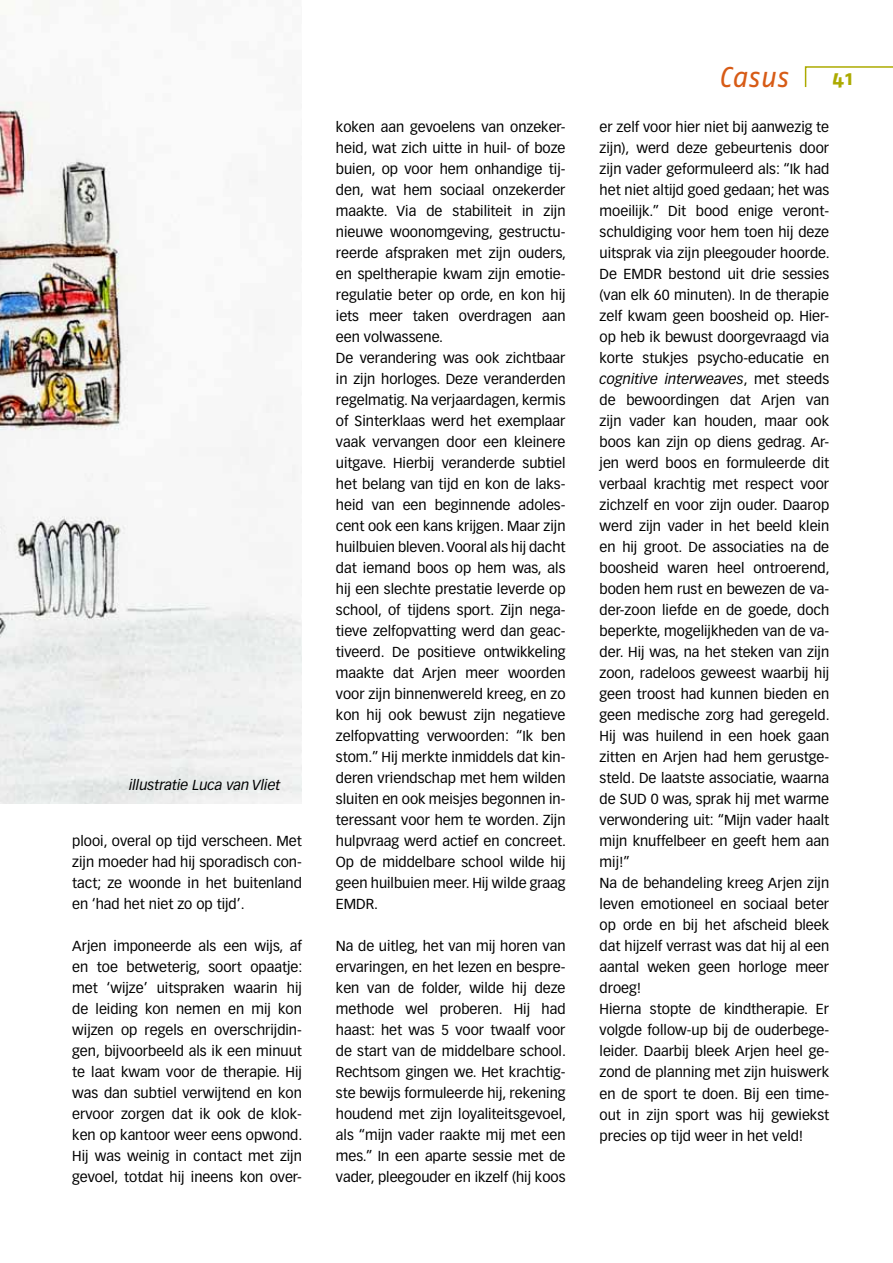
<style>
.page{position:relative;width:893px;height:1263px;background:#fff}
.page>*{position:absolute;margin:0;border:0;box-sizing:border-box;transform-origin:0 0}
.t1{font:italic 28.5px "Fago No";color:#d75b16}
.t2{font:700 21px "Fago No";color:#acaa00}
.t3{font:14.25px/21px "Vectora LH";color:#000;text-align:justify}
.t4{font:italic 14.25px "Vectora LH";color:#000}
.s1{font-style:italic}
</style>
<div class="page">
<img style="left:0;top:0;width:302px;height:804px">
<svg style="left:804px;top:66px;width:89px;height:22px"></svg>
<p class="t4" style="left:129px;top:777px;width:153px">illustratie Luca van Vliet</p>
<p class="t3" style="left:72px;top:830px;width:231px">plooi, overal op tijd verscheen. Met zijn moeder had hij sporadisch con&shy;tact; ze woonde in het buitenland en ‘had het niet zo op tijd’.</p>
<p class="t3" style="left:72px;top:935px;width:232px">Arjen imponeerde als een wijs, af en toe betweterig, soort opaatje: met ‘wijze’ uitspraken waarin hij de leiding kon nemen en mij kon wijzen op regels en overschrijdin&shy;gen, bijvoorbeeld als ik een minuut te laat kwam voor de therapie. Hij was dan subtiel verwijtend en kon ervoor zorgen dat ik ook de klok&shy;ken op kantoor weer eens opwond.<br>Hij was weinig in contact met zijn gevoel, totdat hij ineens kon over-</p>
<p class="t3" style="left:336px;top:117px;width:232px;text-align:left">koken aan gevoelens van onzeker&shy;heid, wat zich uitte in huil- of boze buien, op voor hem onhandige tij&shy;den, wat hem sociaal onzekerder maakte. Via de stabiliteit in zijn nieuwe woonomgeving, gestructu&shy;reerde afspraken met zijn ouders, en speltherapie kwam zijn emotie&shy;regulatie beter op orde, en kon hij iets meer taken overdragen aan een volwassene.<br>De verandering was ook zichtbaar in zijn horloges. Deze veranderden regelmatig. Na verjaardagen, kermis of Sinterklaas werd het exemplaar vaak vervangen door een kleinere uitgave. Hierbij veranderde subtiel het belang van tijd en kon de laks&shy;heid van een beginnende adoles&shy;cent ook een kans krijgen. Maar zijn huilbuien bleven. Vooral als hij dacht dat iemand boos op hem was, als hij een slechte prestatie leverde op school, of tijdens sport. Zijn nega&shy;tieve zelfopvatting werd dan geac&shy;tiveerd. De positieve ontwikkeling maakte dat Arjen meer woorden voor zijn binnenwereld kreeg, en zo kon hij ook bewust zijn negatieve zelfopvatting verwoorden: “Ik ben stom.” Hij merkte inmiddels dat kin&shy;deren vriendschap met hem wilden sluiten en ook meisjes begonnen in&shy;teressant voor hem te worden. Zijn hulpvraag werd actief en concreet.<br>Op de middelbare school wilde hij geen huilbuien meer. Hij wilde graag EMDR.</p>
<p class="t3" style="left:336px;top:936px;width:232px">Na de uitleg, het van mij horen van ervaringen, en het lezen en bespre&shy;ken van de folder, wilde hij deze methode wel proberen. Hij had haast: het was 5 voor twaalf voor de start van de middelbare school.<br>Rechtsom gingen we. Het krachtig&shy;ste bewijs formuleerde hij, rekening houdend met zijn loyaliteitsgevoel, als “mijn vader raakte mij met een mes.” In een aparte sessie met de vader, pleegouder en ikzelf (hij koos</p>
<h1 class="t1" style="left:718px;top:61px;width:71px">Casus</h1>
<h2 class="t2" style="left:833px;top:65px;width:22px">41</h2>
<p class="t3" style="left:600px;top:117px;width:232px;text-align:left">er zelf voor hier niet bij aanwezig te zijn), werd deze gebeurtenis door zijn vader geformuleerd als: “Ik had het niet altijd goed gedaan; het was moeilijk.” Dit bood enige veront&shy;schuldiging voor hem toen hij deze uitsprak via zijn pleegouder hoorde.<br>De EMDR bestond uit drie sessies (van elk 60 minuten). In de therapie zelf kwam geen boosheid op. Hier&shy;op heb ik bewust doorgevraagd via korte stukjes psycho-educatie en <span class="s1">cognitive interweaves</span>, met steeds de bewoordingen dat Arjen van zijn vader kan houden, maar ook boos kan zijn op diens gedrag. Ar&shy;jen werd boos en formuleerde dit verbaal krachtig met respect voor zichzelf en voor zijn ouder. Daarop werd zijn vader in het beeld klein en hij groot. De associaties na de boosheid waren heel ontroerend, boden hem rust en bewezen de va&shy;der-zoon liefde en de goede, doch beperkte, mogelijkheden van de va&shy;der. Hij was, na het steken van zijn zoon, radeloos geweest waarbij hij geen troost had kunnen bieden en geen medische zorg had geregeld.<br>Hij was huilend in een hoek gaan zitten en Arjen had hem gerustge&shy;steld. De laatste associatie, waarna de SUD 0 was, sprak hij met warme verwondering uit: “Mijn vader haalt mijn knuffelbeer en geeft hem aan mij!”<br>Na de behandeling kreeg Arjen zijn leven emotioneel en sociaal beter op orde en bij het afscheid bleek dat hijzelf verrast was dat hij al een aantal weken geen horloge meer droeg!<br>Hierna stopte de kindtherapie. Er volgde follow-up bij de ouderbege&shy;leider. Daarbij bleek Arjen heel ge&shy;zond de planning met zijn huiswerk en de sport te doen. Bij een time&shy;out in zijn sport was hij gewiekst precies op tijd weer in het veld!</p>
</div>
